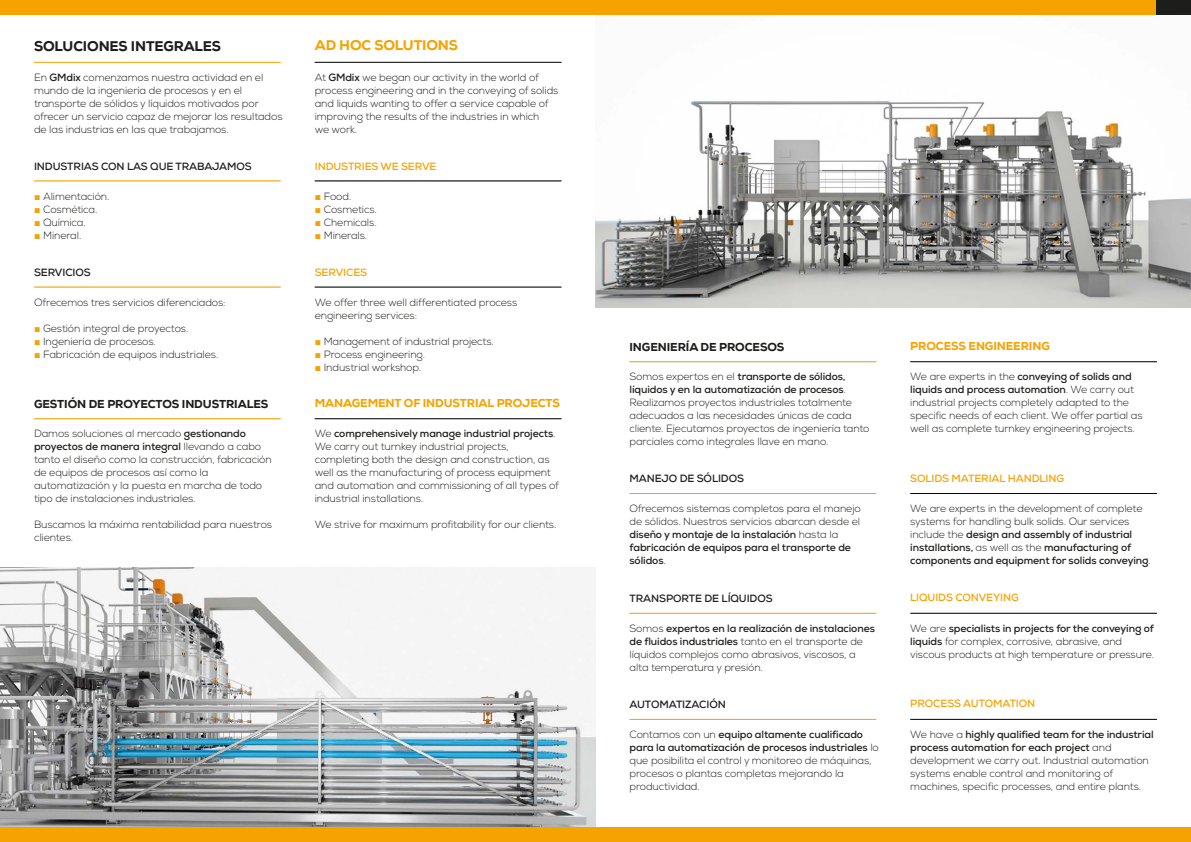
<style>
.page{position:relative;width:1191px;height:842px;background:#fff}
.page>*{position:absolute;margin:0;border:0;box-sizing:border-box;transform-origin:0 0}
.t1{font:800 14px "Nexa";letter-spacing:-.01em;color:#1d1d1b}
.t2{font:800 14px "Nexa";letter-spacing:-.01em;color:#f6a200}
.t3{font:800 11.5px "Nexa";letter-spacing:-.01em;color:#1d1d1b}
.t4{font:800 11.5px "Nexa";letter-spacing:-.01em;color:#f6a200}
.t5{font:300 10.5px/13px "Nexa";letter-spacing:-.01em;color:#1d1d1b}
.t6{font:700 10.5px "Nexa";letter-spacing:-.01em;color:#1d1d1b}
.t7{font:700 10.5px "Nexa";letter-spacing:-.01em;color:#f6a200}
.s1{font-weight:700}
.s2{font-family:"Arial";font-weight:700;color:#f6a200}
</style>
<div class="page">
<hr style="left:34px;top:62px;width:247px;height:1px;background:#f6a200">
<hr style="left:315px;top:62px;width:246px;height:1px;background:#060707">
<hr style="left:34px;top:180px;width:247px;height:1px;background:#f6a200">
<hr style="left:315px;top:180px;width:246px;height:1px;background:#060707">
<hr style="left:34px;top:286px;width:247px;height:1px;background:#f6a200">
<hr style="left:315px;top:286px;width:246px;height:1px;background:#060707">
<hr style="left:34px;top:418px;width:247px;height:1px;background:#f6a200">
<hr style="left:315px;top:418px;width:246px;height:1px;background:#060707">
<hr style="left:629px;top:361px;width:247px;height:1px;background:#f6a200">
<hr style="left:910px;top:361px;width:247px;height:1px;background:#060707">
<hr style="left:629px;top:493px;width:247px;height:1px;background:#f6a200">
<hr style="left:910px;top:493px;width:247px;height:1px;background:#060707">
<hr style="left:629px;top:613px;width:247px;height:1px;background:#f6a200">
<hr style="left:910px;top:613px;width:247px;height:1px;background:#060707">
<hr style="left:629px;top:719px;width:247px;height:1px;background:#f6a200">
<hr style="left:910px;top:719px;width:247px;height:1px;background:#060707">
<img style="left:0;top:567px;width:595px;height:261px">
<img style="left:595px;top:14px;width:596px;height:293px">
<div style="left:0;top:0;width:1191px;height:14px;background:#f6a200"></div>
<div style="left:1157px;top:0;width:34px;height:14px;background:#1d1d1b"></div>
<div style="left:0;top:828px;width:1191px;height:14px;background:#f6a200"></div>
<h1 class="t1" style="left:34px;top:37px;width:188px">SOLUCIONES INTEGRALES</h1>
<h1 class="t2" style="left:315px;top:37px;width:145px">AD HOC SOLUTIONS</h1>
<p class="t5" style="left:34px;top:71px;width:250px">En <span class="s1">GMdix</span> comenzamos nuestra actividad en el mundo de la ingeniería de procesos y en el transporte de sólidos y líquidos motivados por ofrecer un servicio capaz de mejorar los resultados de las industrias en las que trabajamos.</p>
<p class="t5" style="left:315px;top:71px;width:245px">At <span class="s1">GMdix</span> we began our activity in the world of process engineering and in the conveying of solids and liquids wanting to offer a service capable of improving the results of the industries in which<br>we work.</p>
<p class="t6" style="left:34px;top:159px;width:219px">INDUSTRIAS CON LAS QUE TRABAJAMOS</p>
<p class="t7" style="left:315px;top:159px;width:123px">INDUSTRIES WE SERVE</p>
<p class="t5" style="left:34px;top:190px;width:77px"><span class="s2">■</span> Alimentación.</p>
<p class="t5" style="left:34px;top:203px;width:65px"><span class="s2">■</span> Cosmética.</p>
<p class="t5" style="left:34px;top:216px;width:53px"><span class="s2">■</span> Química.</p>
<p class="t5" style="left:34px;top:229px;width:49px"><span class="s2">■</span> Mineral.</p>
<p class="t5" style="left:315px;top:190px;width:38px"><span class="s2">■</span> Food.</p>
<p class="t5" style="left:315px;top:203px;width:64px"><span class="s2">■</span> Cosmetics.</p>
<p class="t5" style="left:315px;top:216px;width:63px"><span class="s2">■</span> Chemicals.</p>
<p class="t5" style="left:315px;top:229px;width:54px"><span class="s2">■</span> Minerals.</p>
<p class="t6" style="left:34px;top:265px;width:58px">SERVICIOS</p>
<p class="t7" style="left:315px;top:265px;width:54px">SERVICES</p>
<p class="t5" style="left:34px;top:296px;width:193px">Ofrecemos tres servicios diferenciados:</p>
<p class="t5" style="left:34px;top:322px;width:156px"><span class="s2">■</span> Gestión integral de proyectos.</p>
<p class="t5" style="left:34px;top:335px;width:123px"><span class="s2">■</span> Ingeniería de procesos.</p>
<p class="t5" style="left:34px;top:348px;width:186px"><span class="s2">■</span> Fabricación de equipos industriales.</p>
<p class="t5" style="left:315px;top:296px;width:204px">We offer three well differentiated process engineering services:</p>
<p class="t5" style="left:315px;top:335px;width:181px"><span class="s2">■</span> Management of industrial projects.</p>
<p class="t5" style="left:315px;top:348px;width:112px"><span class="s2">■</span> Process engineering.</p>
<p class="t5" style="left:315px;top:361px;width:108px"><span class="s2">■</span> Industrial workshop.</p>
<p class="t3" style="left:34px;top:396px;width:236px">GESTIÓN DE PROYECTOS INDUSTRIALES</p>
<p class="t4" style="left:315px;top:395px;width:247px">MANAGEMENT OF INDUSTRIAL PROJECTS</p>
<p class="t5" style="left:34px;top:427px;width:239px">Damos soluciones al mercado <span class="s1">gestionando proyectos de manera integral</span> llevando a cabo tanto el diseño como la construcción, fabricación de equipos de procesos así como la automatización y la puesta en marcha de todo tipo de instalaciones industriales.</p>
<p class="t5" style="left:34px;top:518px;width:240px">Buscamos la máxima rentabilidad para nuestros clientes.</p>
<p class="t5" style="left:315px;top:427px;width:246px">We <span class="s1">comprehensively manage industrial projects</span>.<br>We carry out turnkey industrial projects, completing both the design and construction, as well as the manufacturing of process equipment and automation and commissioning of all types of industrial installations.</p>
<p class="t5" style="left:315px;top:518px;width:243px">We strive for maximum profitability for our clients.</p>
<p class="t3" style="left:629px;top:339px;width:156px">INGENIERÍA DE PROCESOS</p>
<p class="t4" style="left:910px;top:338px;width:141px">PROCESS ENGINEERING</p>
<p class="t5" style="left:629px;top:370px;width:241px">Somos expertos en el <span class="s1">transporte de sólidos, líquidos y en la automatización de procesos</span>.<br>Realizamos proyectos industriales totalmente adecuados a las necesidades únicas de cada cliente. Ejecutamos proyectos de ingeniería tanto parciales como integrales llave en mano.</p>
<p class="t5" style="left:910px;top:370px;width:234px">We are experts in the <span class="s1">conveying of solids and liquids and process automation</span>. We carry out industrial projects completely adapted to the specific needs of each client. We offer partial as well as complete turnkey engineering projects.</p>
<p class="t6" style="left:629px;top:472px;width:116px">MANEJO DE SÓLIDOS</p>
<p class="t7" style="left:910px;top:471px;width:156px">SOLIDS MATERIAL HANDLING</p>
<p class="t5" style="left:629px;top:502px;width:233px">Ofrecemos sistemas completos para el manejo de sólidos. Nuestros servicios abarcan desde el <span class="s1">diseño y montaje de la instalación</span> hasta la <span class="s1">fabricación de equipos para el transporte de sólidos</span>.</p>
<p class="t5" style="left:910px;top:502px;width:242px">We are experts in the development of complete systems for handling bulk solids. Our services include the <span class="s1">design and assembly of industrial installations,</span> as well as the <span class="s1">manufacturing of components and equipment for solids conveying</span>.</p>
<p class="t6" style="left:629px;top:592px;width:145px">TRANSPORTE DE LÍQUIDOS</p>
<p class="t7" style="left:910px;top:591px;width:110px">LIQUIDS CONVEYING</p>
<p class="t5" style="left:629px;top:622px;width:247px">Somos <span class="s1">expertos en la realización de instalaciones de fluidos industriales</span> tanto en el transporte de líquidos complejos como abrasivos, viscosos, a alta temperatura y presión.</p>
<p class="t5" style="left:910px;top:622px;width:245px">We are <span class="s1">specialists in projects for the conveying of liquids</span> for complex, corrosive, abrasive, and viscous products at high temperature or pressure.</p>
<p class="t6" style="left:629px;top:698px;width:98px">AUTOMATIZACIÓN</p>
<p class="t7" style="left:910px;top:697px;width:127px">PROCESS AUTOMATION</p>
<p class="t5" style="left:629px;top:728px;width:251px">Contamos con un <span class="s1">equipo altamente cualificado para la automatización de procesos industriales</span> lo que posibilita el control y monitoreo de máquinas, procesos o plantas completas mejorando la productividad.</p>
<p class="t5" style="left:910px;top:728px;width:245px">We have a <span class="s1">highly qualified team for the industrial process automation for each project</span> and development we carry out. Industrial automation systems enable control and monitoring of machines, specific processes, and entire plants.</p>
</div>
